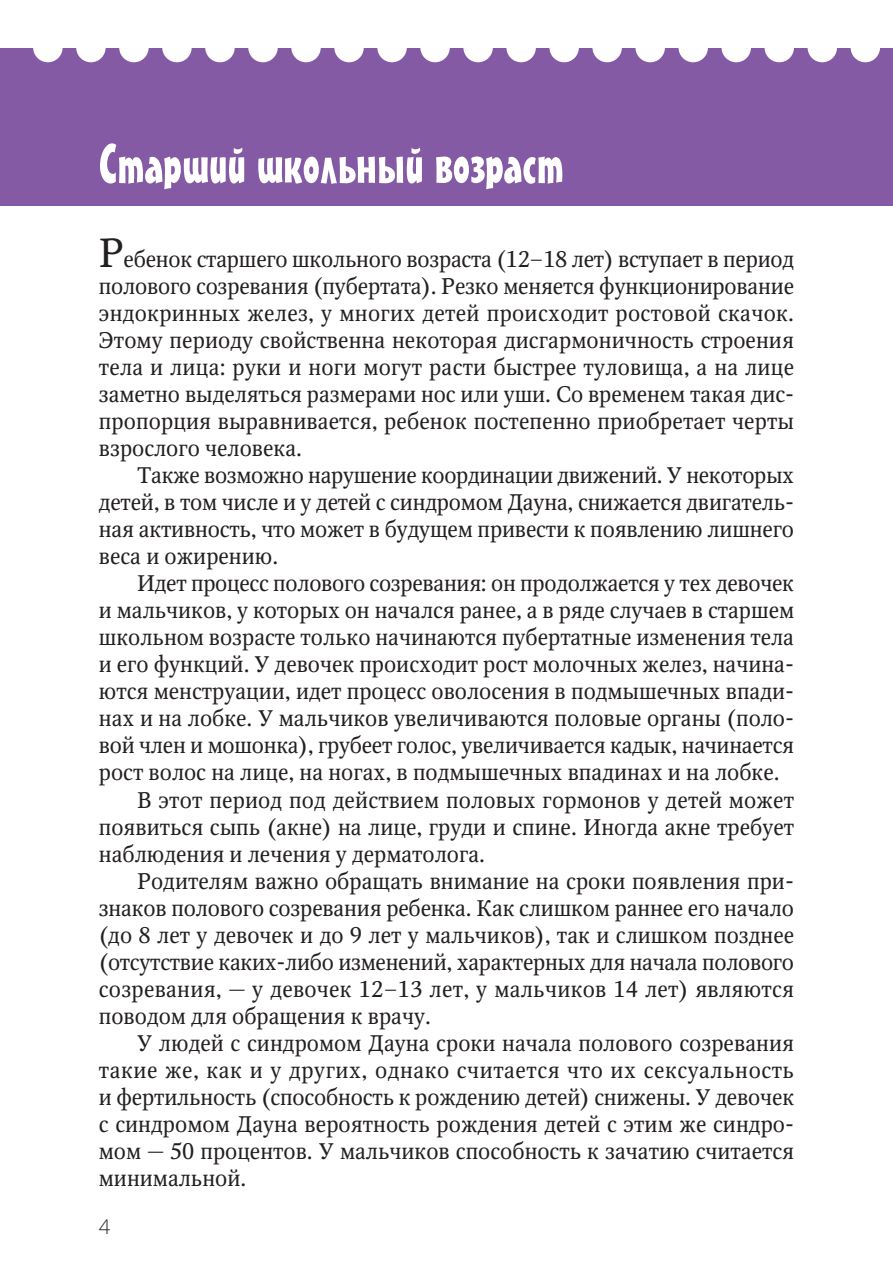
<style>
.page{position:relative;width:893px;height:1276px;background:#fff}
.page>*{position:absolute;margin:0;border:0;box-sizing:border-box;transform-origin:0 0}
.t1{font:54px "Maestro C";color:#fff}
.t2{font:22.5px/27px "Octava";color:#231f20;text-align:justify}
.t3{font:22.5px "Octava";letter-spacing:.025em;color:#231f20}
.t4{font:300 20.25px "Open Sans";color:#231f20}
.s1{font-size:40.5px}
</style>
<div class="page">
<div style="left:0;top:48px;width:893px;height:157px;background:#845aa5"></div>
<div style="left:33px;top:33px;width:30px;height:29px;background:#fff;border-radius:50%"></div>
<div style="left:721px;top:33px;width:30px;height:29px;background:#fff;border-radius:50%"></div>
<div style="left:377px;top:33px;width:30px;height:29px;background:#fff;border-radius:50%"></div>
<div style="left:205px;top:33px;width:30px;height:29px;background:#fff;border-radius:50%"></div>
<div style="left:549px;top:33px;width:30px;height:29px;background:#fff;border-radius:50%"></div>
<div style="left:119px;top:33px;width:30px;height:29px;background:#fff;border-radius:50%"></div>
<div style="left:808px;top:33px;width:29px;height:29px;background:#fff;border-radius:50%"></div>
<div style="left:463px;top:33px;width:30px;height:29px;background:#fff;border-radius:50%"></div>
<div style="left:291px;top:33px;width:30px;height:29px;background:#fff;border-radius:50%"></div>
<div style="left:635px;top:33px;width:30px;height:29px;background:#fff;border-radius:50%"></div>
<div style="left:76px;top:33px;width:30px;height:29px;background:#fff;border-radius:50%"></div>
<div style="left:764px;top:33px;width:30px;height:29px;background:#fff;border-radius:50%"></div>
<div style="left:420px;top:33px;width:30px;height:29px;background:#fff;border-radius:50%"></div>
<div style="left:248px;top:33px;width:30px;height:29px;background:#fff;border-radius:50%"></div>
<div style="left:592px;top:33px;width:30px;height:29px;background:#fff;border-radius:50%"></div>
<div style="left:162px;top:33px;width:30px;height:29px;background:#fff;border-radius:50%"></div>
<div style="left:851px;top:33px;width:29px;height:29px;background:#fff;border-radius:50%"></div>
<div style="left:506px;top:33px;width:30px;height:29px;background:#fff;border-radius:50%"></div>
<div style="left:334px;top:33px;width:30px;height:29px;background:#fff;border-radius:50%"></div>
<div style="left:678px;top:33px;width:30px;height:29px;background:#fff;border-radius:50%"></div>
<h1 class="t1" style="left:99px;top:146px;width:467px">Старший школьный возраст</h1>
<p class="t2" style="left:99px;top:249px;width:697px"><span class="s1">Р</span>ебенок старшего школьного возраста (12–18 лет) вступает в период полового созревания (пубертата). Резко меняется функционирование эндокринных желез, у многих детей происходит ростовой скачок.<br>Этому периоду свой ственна некоторая дисгармоничность строения тела и лица: руки и ноги могут расти быстрее туловища, а на лице заметно выделяться размерами нос или уши. Со временем такая дис&shy;пропорция выравнивается, ребенок постепенно приобретает черты взрослого человека.</p>
<p class="t2" style="left:99px;top:465px;width:697px;text-indent:38px">Также возможно нарушение координации движений. У некоторых детей, в том числе и у детей с синдромом Дауна, снижается двигатель&shy;ная активность, что может в будущем привести к появлению лишнего веса и ожирению.</p>
<p class="t2" style="left:137px;top:573px;width:658px">Идет процесс полового созревания: он продолжается у тех девочек</p>
<p class="t2" style="left:99px;top:600px;width:697px">и мальчиков, у которых он начался ранее, а в ряде случаев в старшем</p>
<p class="t2" style="left:99px;top:627px;width:697px">школьном возрасте только начинаются пубертатные изменения тела</p>
<p class="t2" style="left:99px;top:654px;width:697px">и его функций. У девочек происходит рост молочных желез, начина-</p>
<p class="t2" style="left:99px;top:681px;width:697px">ются менструации, идет процесс оволосения в подмышечных впади-</p>
<p class="t2" style="left:99px;top:708px;width:697px">нах и на лобке. У мальчиков увеличиваются половые органы (поло-</p>
<p class="t2" style="left:99px;top:735px;width:697px">вой член и мошонка), грубеет голос, увеличивается кадык, начинается</p>
<p class="t2" style="left:99px;top:762px;width:682px">рост волос на лице, на ногах, в подмышечных впадинах и на лобке.</p>
<p class="t2" style="left:137px;top:789px;width:658px">В этот период под действием половых гормонов у детей может</p>
<p class="t2" style="left:99px;top:816px;width:697px">появиться сыпь (акне) на лице, груди и спине. Иногда акне требует</p>
<p class="t2" style="left:99px;top:843px;width:388px">наблюдения и лечения у дерматолога.</p>
<p class="t2" style="left:137px;top:870px;width:658px">Родителям важно обращать внимание на сроки появления при-</p>
<p class="t2" style="left:99px;top:897px;width:697px">знаков полового созревания ребенка. Как слишком раннее его начало</p>
<p class="t2" style="left:99px;top:924px;width:697px">(до 8 лет у девочек и до 9 лет у мальчиков), так и слишком позднее</p>
<p class="t2" style="left:99px;top:951px;width:697px">(отсутствие каких-либо изменений, характерных для начала полового</p>
<p class="t2" style="left:99px;top:978px;width:697px">созревания, — у девочек 12–13 лет, у мальчиков 14 лет) являются</p>
<p class="t2" style="left:99px;top:1005px;width:334px">поводом для обращения к врачу.</p>
<p class="t2" style="left:137px;top:1032px;width:658px">У людей с синдромом Дауна сроки начала полового созревания</p>
<p class="t3" style="left:99px;top:1061px;width:697px">такие же, как и у других, однако считается что их сексуальность</p>
<p class="t2" style="left:99px;top:1086px;width:697px">и фертильность (способность к рождению детей) снижены. У девочек</p>
<p class="t2" style="left:99px;top:1113px;width:697px">с синдромом Дауна вероятность рождения детей с этим же синдро-</p>
<p class="t2" style="left:99px;top:1140px;width:697px">мом — 50 процентов. У мальчиков способность к зачатию считается</p>
<p class="t2" style="left:99px;top:1167px;width:149px">минимальной.</p>
<p class="t4" style="left:99px;top:1212px;width:13px">4</p>
</div>
